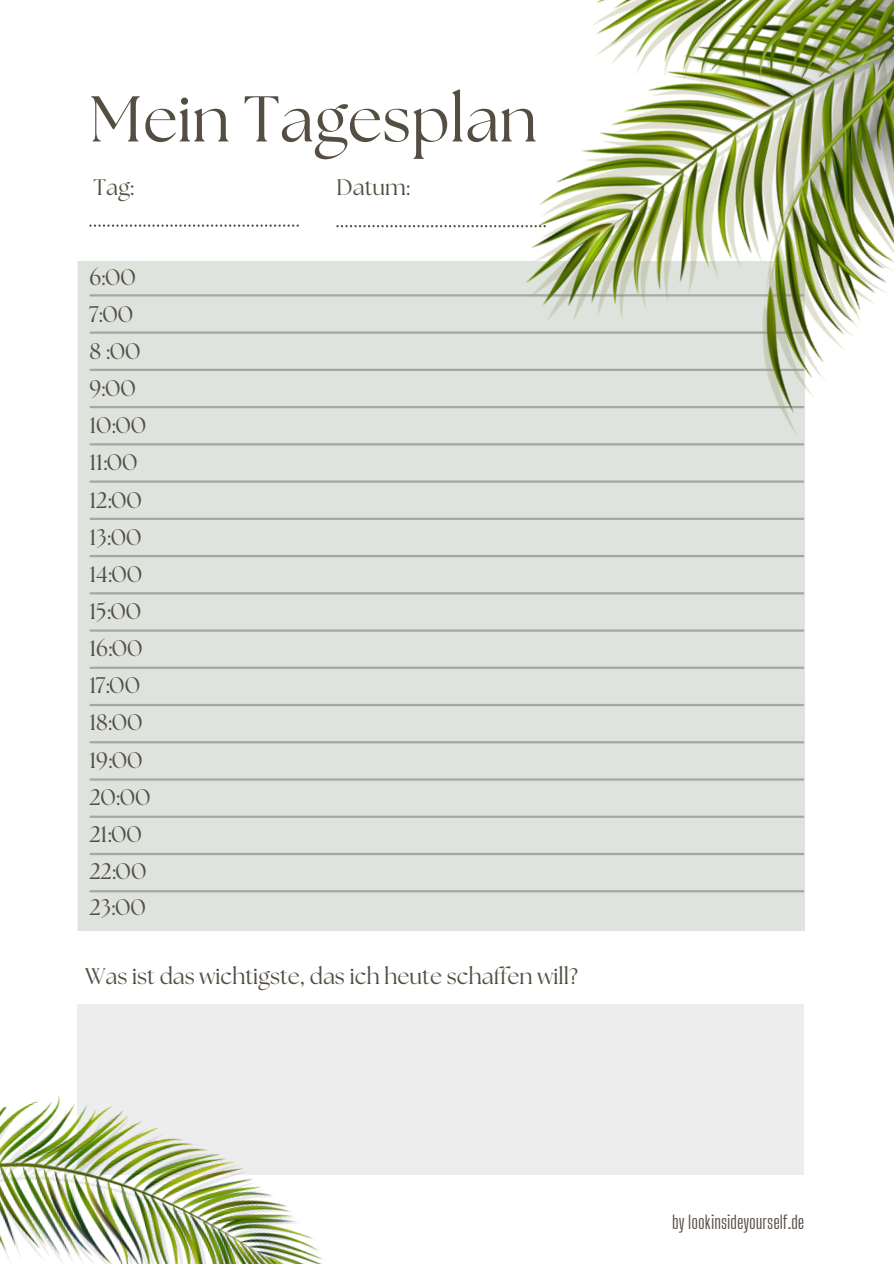
<style>
.page{position:relative;width:894px;height:1264px;background:#fff}
.page>*{position:absolute;margin:0;border:0;box-sizing:border-box;transform-origin:0 0}
.t1{font:64.5px "The Seasons";color:#544d41}
.t2{font:22.5px "The Seasons";color:#544d41}
.t3{font:18px "Big Shoulders Display";color:#544d41}
</style>
<div class="page">
<div style="left:78px;top:261px;width:726px;height:670px;background:#dee3dd"></div>
<hr style="left:90px;top:294px;width:712px;height:2px;background:#a6a6a6">
<hr style="left:90px;top:331px;width:712px;height:3px;background:#a6a6a6">
<hr style="left:90px;top:369px;width:712px;height:2px;background:#a6a6a6">
<hr style="left:90px;top:406px;width:712px;height:2px;background:#a6a6a6">
<hr style="left:90px;top:443px;width:712px;height:2px;background:#a6a6a6">
<hr style="left:90px;top:480px;width:712px;height:2px;background:#a6a6a6">
<hr style="left:90px;top:517px;width:712px;height:3px;background:#a6a6a6">
<hr style="left:90px;top:555px;width:712px;height:2px;background:#a6a6a6">
<hr style="left:90px;top:592px;width:712px;height:2px;background:#a6a6a6">
<hr style="left:90px;top:629px;width:712px;height:2px;background:#a6a6a6">
<hr style="left:90px;top:666px;width:712px;height:3px;background:#a6a6a6">
<hr style="left:90px;top:704px;width:712px;height:2px;background:#a6a6a6">
<hr style="left:90px;top:741px;width:712px;height:2px;background:#a6a6a6">
<hr style="left:90px;top:778px;width:712px;height:2px;background:#a6a6a6">
<hr style="left:90px;top:815px;width:712px;height:2px;background:#a6a6a6">
<hr style="left:90px;top:852px;width:712px;height:3px;background:#a6a6a6">
<hr style="left:90px;top:890px;width:712px;height:2px;background:#a6a6a6">
<svg style="left:89px;top:224px;width:210px;height:3px"></svg>
<img style="left:465px;top:0;width:428px;height:455px">
<svg style="left:336px;top:225px;width:209px;height:2px"></svg>
<div style="left:78px;top:1003px;width:726px;height:171px;background:#ecedec"></div>
<img style="left:0;top:1044px;width:342px;height:219px">
<h1 class="t1" style="left:89px;top:90px;width:449px">Mein Tagesplan</h1>
<h2 class="t2" style="left:336px;top:177px;width:75px">Datum:</h2>
<p class="t2" style="left:94px;top:177px;width:42px">Tag:</p>
<h2 class="t2" style="left:89px;top:266px;width:48px">6:00</h2>
<h2 class="t2" style="left:89px;top:304px;width:45px">7:00</h2>
<h2 class="t2" style="left:89px;top:341px;width:53px">8 :00</h2>
<h2 class="t2" style="left:89px;top:378px;width:48px">9:00</h2>
<h2 class="t2" style="left:89px;top:415px;width:58px">10:00</h2>
<h2 class="t2" style="left:89px;top:452px;width:50px">11:00</h2>
<h2 class="t2" style="left:89px;top:489px;width:54px">12:00</h2>
<h2 class="t2" style="left:89px;top:526px;width:53px">13:00</h2>
<h2 class="t2" style="left:89px;top:564px;width:54px">14:00</h2>
<h2 class="t2" style="left:89px;top:601px;width:53px">15:00</h2>
<h2 class="t2" style="left:89px;top:638px;width:55px">16:00</h2>
<h2 class="t2" style="left:89px;top:675px;width:52px">17:00</h2>
<h2 class="t2" style="left:89px;top:712px;width:55px">18:00</h2>
<h2 class="t2" style="left:89px;top:749px;width:55px">19:00</h2>
<h2 class="t2" style="left:89px;top:786px;width:63px">20:00</h2>
<h2 class="t2" style="left:89px;top:823px;width:54px">21:00</h2>
<h2 class="t2" style="left:89px;top:861px;width:58px">22:00</h2>
<p class="t2" style="left:89px;top:896px;width:58px">23:00</p>
<h2 class="t2" style="left:85px;top:966px;width:494px">Was ist das wichtigste, das ich heute schaffen will?</h2>
<h2 class="t3" style="left:672px;top:1211px;width:133px">by lookinsideyourself.de</h2>
</div>
